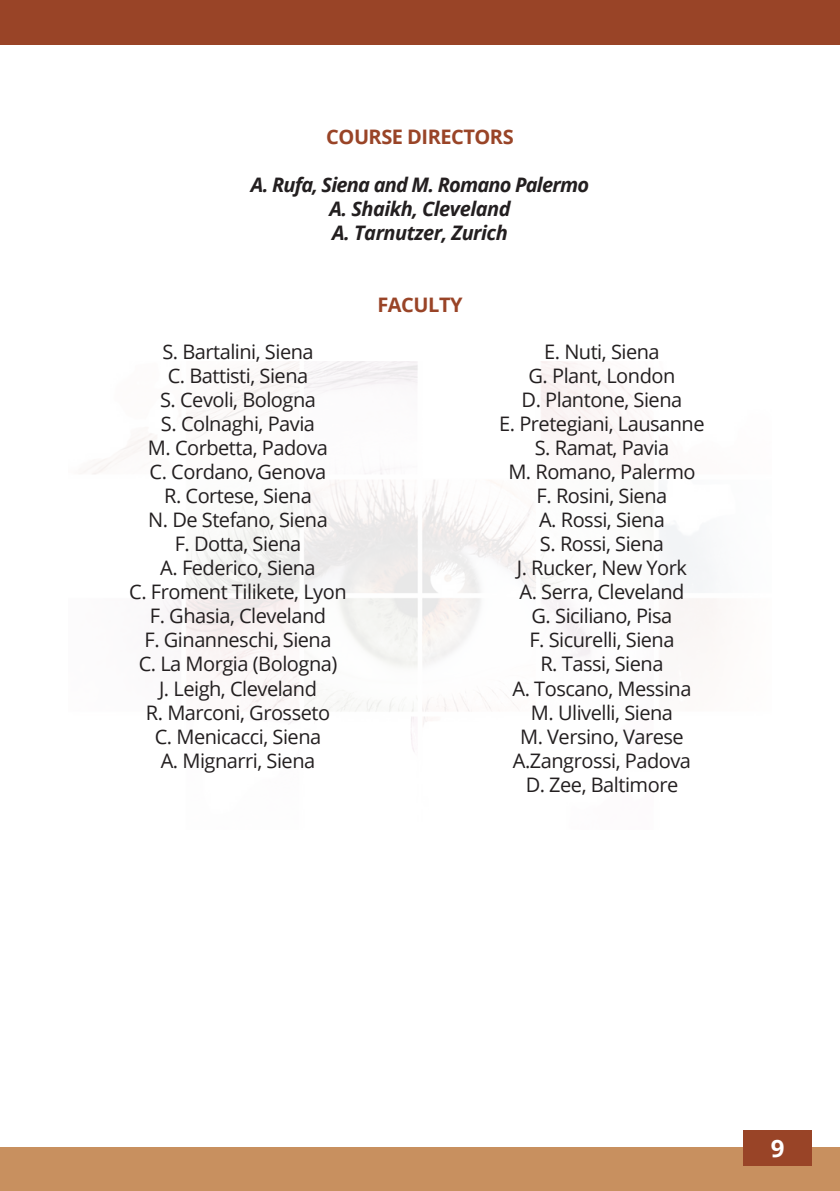
<style>
.page{position:relative;width:840px;height:1191px;background:#fff}
.page>*{position:absolute;margin:0;border:0;box-sizing:border-box;transform-origin:0 0}
.t1{font:700 24px "Open Sans";color:#fff}
.t2{font:20px/24px "Open Sans";letter-spacing:-.025em;color:#231f20;text-align:center}
.t3{font:italic 700 20px/24px "Open Sans";letter-spacing:-.025em;color:#231f20;text-align:center}
.t4{font:700 20px "Open Sans";letter-spacing:-.025em;color:#994427}
</style>
<div class="page">
<div style="left:0;top:0;width:839px;height:44px;background:#994427"></div>
<div style="left:0;top:1147px;width:839px;height:44px;background:#c8905f"></div>
<div style="left:743px;top:1129px;width:68px;height:36px;background:#994427"></div>
<img style="left:84px;top:361px;width:632px;height:391px">
<p class="t4" style="left:326px;top:123px;width:189px">COURSE DIRECTORS</p>
<p class="t3" style="left:251px;top:173px;width:339px">A. Rufa, Siena and M. Romano Palermo<br>A. Shaikh, Cleveland<br>A. Tarnutzer, Zurich</p>
<p class="t4" style="left:377px;top:291px;width:86px">FACULTY</p>
<p class="t2" style="left:129px;top:339px;width:219px">S. Bartalini, Siena<br>C. Battisti, Siena<br>S. Cevoli, Bologna<br>S. Colnaghi, Pavia<br>M. Corbetta, Padova<br>C. Cordano, Genova<br>R. Cortese, Siena<br>N. De Stefano, Siena<br>F. Dotta, Siena<br>A. Federico, Siena<br>C. Froment Tilikete, Lyon<br>F. Ghasia, Cleveland<br>F. Ginanneschi, Siena<br>C. La Morgia (Bologna)<br>J. Leigh, Cleveland<br>R. Marconi, Grosseto<br>C. Menicacci, Siena<br>A. Mignarri, Siena</p>
<p class="t2" style="left:499px;top:339px;width:207px">E. Nuti, Siena<br>G. Plant, London<br>D. Plantone, Siena<br>E. Pretegiani, Lausanne<br>S. Ramat, Pavia<br>M. Romano, Palermo<br>F. Rosini, Siena<br>A. Rossi, Siena<br>S. Rossi, Siena<br>J. Rucker, New York<br>A. Serra, Cleveland<br>G. Siciliano, Pisa<br>F. Sicurelli, Siena<br>R. Tassi, Siena<br>A. Toscano, Messina<br>M. Ulivelli, Siena<br>M. Versino, Varese<br>A.Zangrossi, Padova<br>D. Zee, Baltimore</p>
<p class="t1" style="left:770px;top:1131px;width:15px">9</p>
</div>
